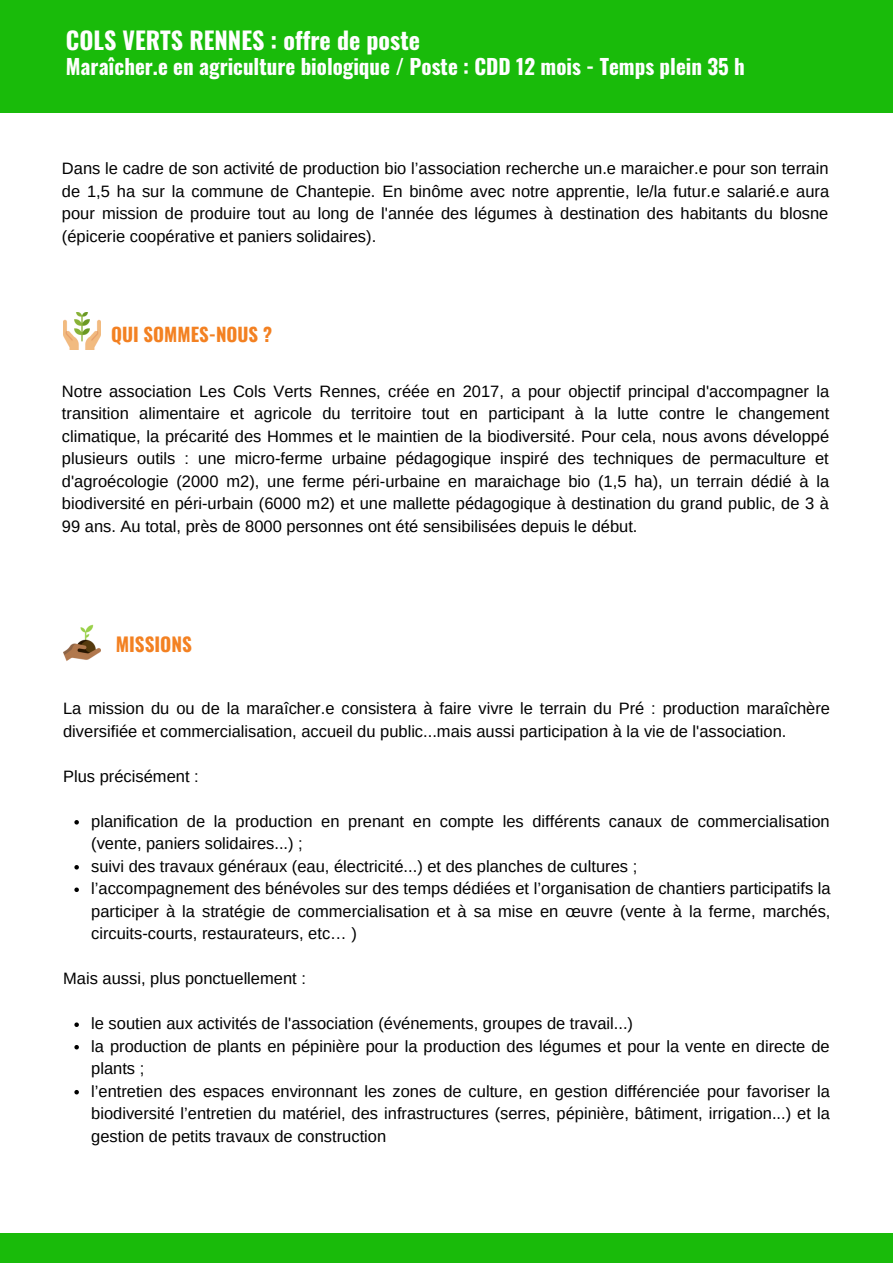
<style>
.page{position:relative;width:893px;height:1264px;background:#fff}
.page>*{position:absolute;margin:0;border:0;box-sizing:border-box;transform-origin:0 0}
.t1{font:700 24px "Oswald";color:#fff}
.t2{font:700 21px "Oswald";color:#fff}
.t3{font:700 19.05px "Oswald";color:#f38122}
.t4{font:700 18.75px "Oswald";color:#f38122}
.t5{font:16.5px/22.5px "Arimo";color:#000}
</style>
<div class="page">
<img style="left:63px;top:624px;width:37px;height:37px">
<img style="left:63px;top:312px;width:38px;height:37px">
<div style="left:0;top:1233px;width:892px;height:29px;background:#19bb0a"></div>
<div style="left:0;top:0;width:892px;height:112px;background:#19bb0a"></div>
<svg style="left:74px;top:820px;width:5px;height:4px"></svg>
<svg style="left:74px;top:865px;width:5px;height:4px"></svg>
<svg style="left:74px;top:887px;width:5px;height:5px"></svg>
<svg style="left:74px;top:1022px;width:5px;height:4px"></svg>
<svg style="left:74px;top:1045px;width:5px;height:4px"></svg>
<svg style="left:74px;top:1090px;width:5px;height:4px"></svg>
<h1 class="t1" style="left:66px;top:21px;width:356px">COLS VERTS RENNES : offre de poste</h1>
<p class="t2" style="left:66px;top:50px;width:680px">Maraîcher.e en agriculture biologique / Poste : CDD 12 mois - Temps plein 35 h</p>
<p class="t5" style="left:62px;top:157px;width:768px;text-align:justify">Dans le cadre de son activité de production bio l’association recherche un.e maraicher.e pour son terrain de 1,5 ha sur la commune de Chantepie. En binôme avec notre apprentie, le/la futur.e salarié.e aura pour mission de produire tout au long de l'année des légumes à destination des habitants du blosne (épicerie coopérative et paniers solidaires).</p>
<p class="t4" style="left:111px;top:319px;width:162px">QUI SOMMES-NOUS ?</p>
<p class="t5" style="left:62px;top:380px;width:768px;text-align:justify">Notre association Les Cols Verts Rennes, créée en 2017, a pour objectif principal d'accompagner la transition alimentaire et agricole du territoire tout en participant à la lutte contre le changement climatique, la précarité des Hommes et le maintien de la biodiversité. Pour cela, nous avons développé plusieurs outils : une micro-ferme urbaine pédagogique inspiré des techniques de permaculture et d'agroécologie (2000 m2), une ferme péri-urbaine en maraichage bio (1,5 ha), un terrain dédié à la biodiversité en péri-urbain (6000 m2) et une mallette pédagogique à destination du grand public, de 3 à 99 ans. Au total, près de 8000 personnes ont été sensibilisées depuis le début.</p>
<p class="t3" style="left:116px;top:628px;width:78px">MISSIONS</p>
<p class="t5" style="left:63px;top:697px;width:768px">La mission du ou de la maraîcher.e consistera à faire vivre le terrain du Pré : production maraîchère diversifiée et commercialisation, accueil du public...mais aussi participation à la vie de l'association.</p>
<p class="t5" style="left:63px;top:764px;width:137px">Plus précisément :</p>
<p class="t5" style="left:91px;top:809px;width:741px">planification de la production en prenant en compte les différents canaux de commercialisation (vente, paniers solidaires...) ;<br>suivi des travaux généraux (eau, électricité...) et des planches de cultures ;<br>l’accompagnement des bénévoles sur des temps dédiées et l’organisation de chantiers participatifs la participer à la stratégie de commercialisation et à sa mise en œuvre (vente à la ferme, marchés, circuits-courts, restaurateurs, etc… )</p>
<p class="t5" style="left:63px;top:967px;width:244px">Mais aussi, plus ponctuellement :</p>
<p class="t5" style="left:91px;top:1012px;width:740px">le soutien aux activités de l'association (événements, groupes de travail...)<br>la production de plants en pépinière pour la production des légumes et pour la vente en directe de plants ;<br>l’entretien des espaces environnant les zones de culture, en gestion différenciée pour favoriser la biodiversité l’entretien du matériel, des infrastructures (serres, pépinière, bâtiment, irrigation...) et la gestion de petits travaux de construction</p>
</div>
